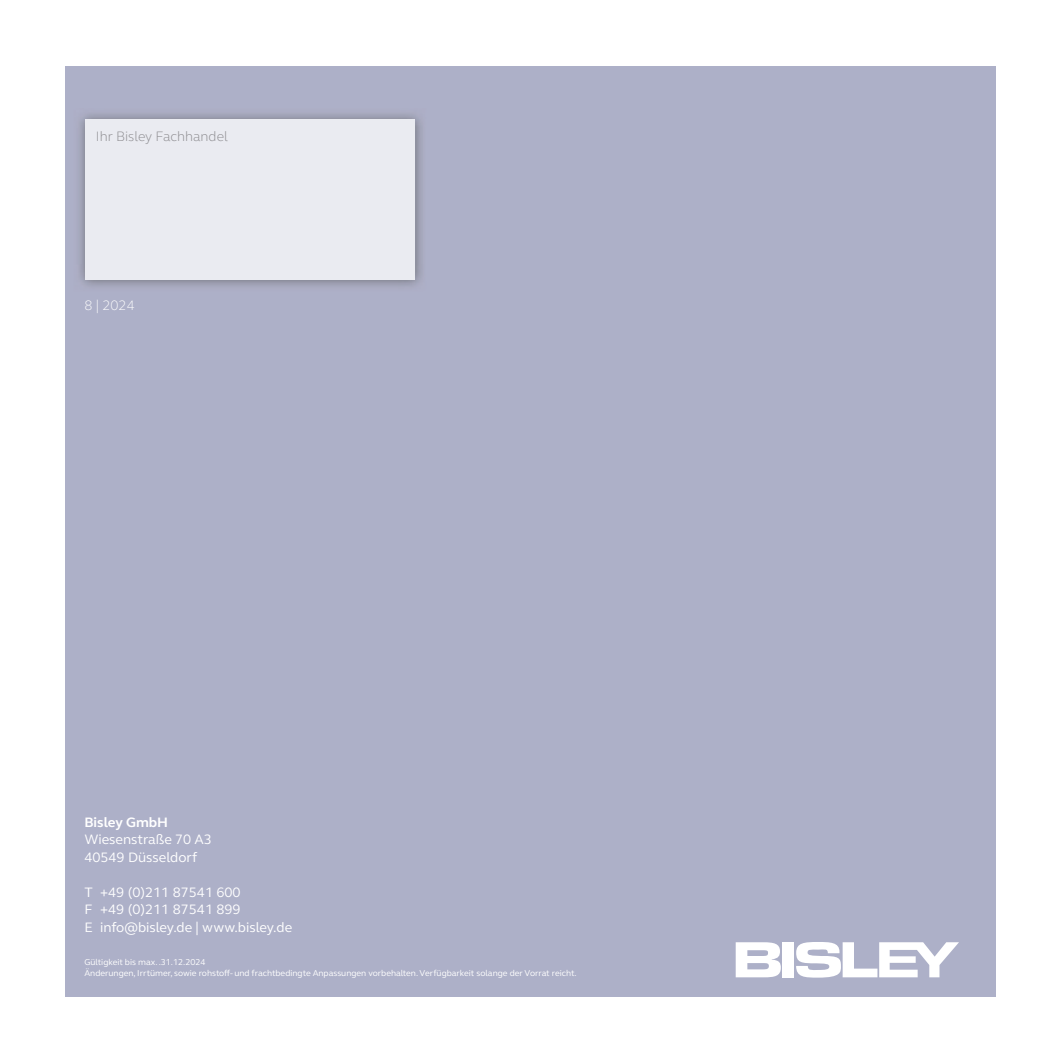
<style>
.page{position:relative;width:1062px;height:1062px;background:#fff}
.page>*{position:absolute;margin:0;border:0;box-sizing:border-box;transform-origin:0 0}
.t1{font:14px/17.5px "FS Elliot Pro";color:#fff}
.t2{font:300 14px "FS Elliot Pro";color:#8b8a8e}
.t3{font:700 14px "FS Elliot Pro";color:#fff}
.t4{font:300 14px "FS Elliot Pro";color:#fff}
.t5{font:8.75px/10.5px "FS Elliot Pro";color:#fff}
</style>
<div class="page">
<div style="left:66px;top:66px;width:930px;height:930px;background:#adb0c8"></div>
<img style="left:79px;top:113px;width:344px;height:174px">
<div style="left:85px;top:120px;width:330px;height:160px;background:#eaebf1"></div>
<div style="left:782px;top:942px;width:11px;height:35px;background:#fff"></div>
<svg style="left:796px;top:942px;width:163px;height:35px"></svg>
<svg style="left:735px;top:942px;width:46px;height:35px"></svg>
<h1 class="t2" style="left:96px;top:127px;width:133px">Ihr Bisley Fachhandel</h1>
<h1 class="t4" style="left:84px;top:295px;width:52px">8 | 2024</h1>
<h1 class="t3" style="left:84px;top:812px;width:85px">Bisley GmbH</h1>
<h1 class="t1" style="left:84px;top:830px;width:129px">Wiesenstraße 70 A3<br>40549 Düsseldorf</h1>
<h1 class="t1" style="left:84px;top:882px;width:209px">T +49 (0)211 87541 600<br>F +49 (0)211 87541 899<br>E info@bisley.de | www.bisley.de</h1>
<p class="t5" style="left:84px;top:957px;width:494px">Gültigkeit bis max. .31.12.2024<br>Änderungen, Irrtümer, sowie rohstoff- und frachtbedingte Anpassungen vorbehalten. Verfügbarkeit solange der Vorrat reicht.</p>
</div>
